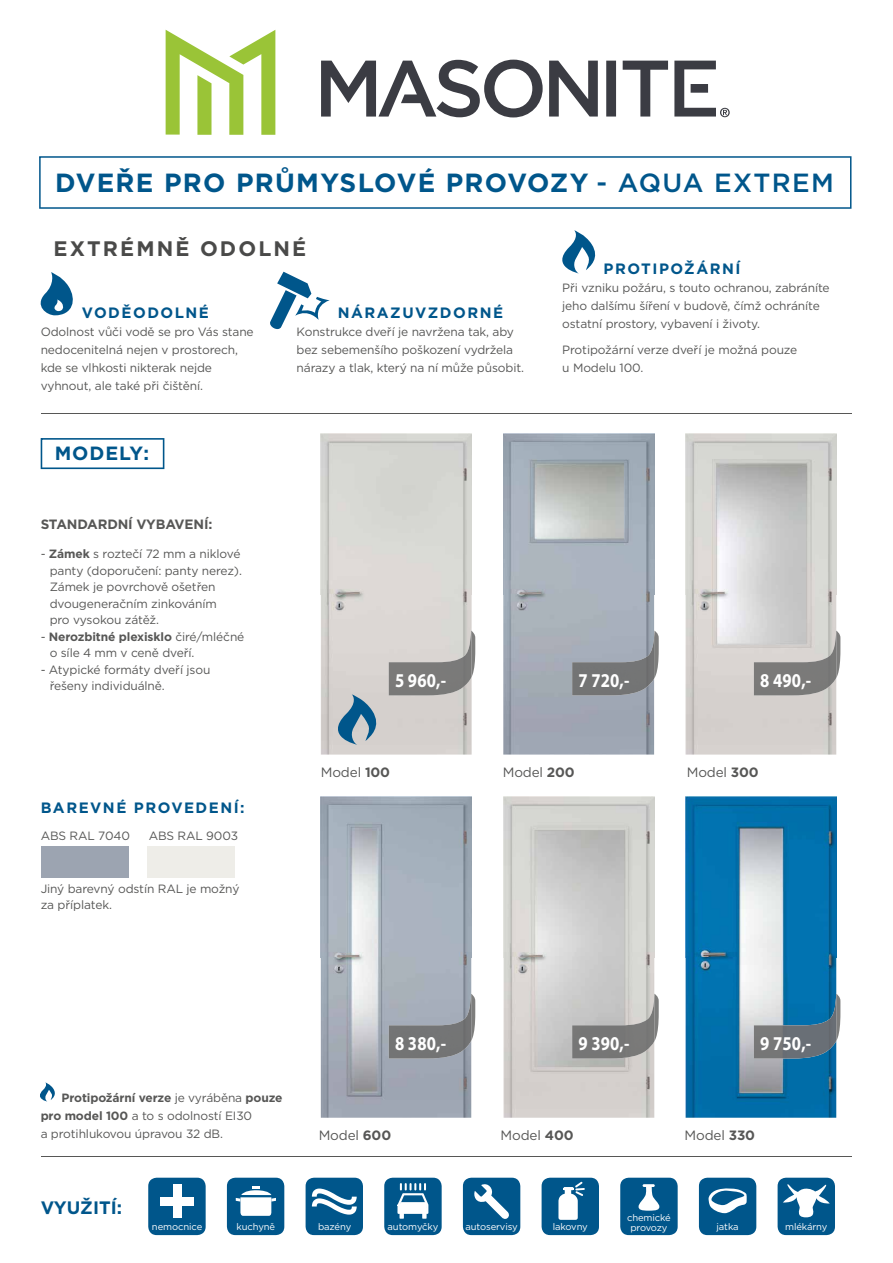
<style>
.page{position:relative;width:893px;height:1263px;background:#fff}
.page>*{position:absolute;margin:0;border:0;box-sizing:border-box;transform-origin:0 0}
.t1{font:700 26.25px "Gotham";letter-spacing:.05em;color:#00568b}
.t2{font:700 21px "Gotham";letter-spacing:.1em;color:#4a4a49}
.t3{font:700 19.65px "Myriad Pro";letter-spacing:.01em;color:#fff;scale:.85 1}
.t4{font:700 19.2px "Gotham";letter-spacing:.05em;color:#00568b}
.t5{font:700 18px "Gotham";color:#00568b}
.t6{font:700 15px "Gotham";letter-spacing:.1em;color:#00568b}
.t7{font:13.5px "Gotham";letter-spacing:-.01em;color:#575756}
.t8{font:700 13.5px "Gotham";letter-spacing:-.01em;color:#575756}
.t9{font:12px/18px "Gotham";letter-spacing:-.01em;color:#575756}
.t10{font:9.45px/10.1px "Gotham";letter-spacing:-.01em;color:#fff;text-align:center}
.s1{font-weight:500}
.s2{font-weight:700}
</style>
<div class="page">
<svg style="left:562px;top:230px;width:34px;height:43px"></svg>
<svg style="left:40px;top:272px;width:33px;height:43px"></svg>
<hr style="left:41px;top:413px;width:810px;height:1px;background:#575756">
<svg style="left:41px;top:438px;width:123px;height:31px"></svg>
<div style="left:41px;top:846px;width:88px;height:31px;background:#9ca4b1"></div>
<div style="left:147px;top:846px;width:88px;height:31px;background:#eeede8"></div>
<img style="left:321px;top:433px;width:151px;height:322px">
<img style="left:503px;top:433px;width:151px;height:322px">
<img style="left:685px;top:433px;width:151px;height:322px">
<svg style="left:323px;top:694px;width:59px;height:51px;background:#96abb8"></svg>
<img style="left:321px;top:796px;width:150px;height:322px">
<img style="left:503px;top:796px;width:151px;height:322px">
<img style="left:685px;top:796px;width:151px;height:322px">
<svg style="left:40px;top:1082px;width:15px;height:19px"></svg>
<svg style="left:270px;top:272px;width:60px;height:58px"></svg>
<svg style="left:166px;top:30px;width:109px;height:105px"></svg>
<svg style="left:321px;top:60px;width:409px;height:57px"></svg>
<svg style="left:39px;top:156px;width:812px;height:53px"></svg>
<hr style="left:41px;top:1156px;width:810px;height:1px;background:#575756">
<div style="left:148px;top:1178px;width:58px;height:57px;background:#00568b;border-radius:9px"></div>
<div style="left:160px;top:1197px;width:34px;height:8px;background:#fff"></div>
<div style="left:173px;top:1184px;width:8px;height:34px;background:#fff"></div>
<div style="left:227px;top:1178px;width:57px;height:57px;background:#00568b;border-radius:9px"></div>
<svg style="left:236px;top:1186px;width:40px;height:30px"></svg>
<div style="left:306px;top:1178px;width:57px;height:57px;background:#00568b;border-radius:9px"></div>
<svg style="left:312px;top:1188px;width:45px;height:26px"></svg>
<div style="left:463px;top:1178px;width:57px;height:57px;background:#00568b;border-radius:9px"></div>
<svg style="left:474px;top:1184px;width:35px;height:35px"></svg>
<div style="left:384px;top:1178px;width:58px;height:57px;background:#00568b;border-radius:9px"></div>
<svg style="left:397px;top:1183px;width:31px;height:36px"></svg>
<div style="left:542px;top:1178px;width:57px;height:57px;background:#00568b;border-radius:9px"></div>
<svg style="left:558px;top:1182px;width:27px;height:38px"></svg>
<div style="left:620px;top:1178px;width:58px;height:57px;background:#00568b;border-radius:9px"></div>
<svg style="left:639px;top:1184px;width:20px;height:27px"></svg>
<div style="left:699px;top:1178px;width:57px;height:57px;background:#00568b;border-radius:9px"></div>
<svg style="left:709px;top:1188px;width:38px;height:25px"></svg>
<div style="left:778px;top:1178px;width:57px;height:57px;background:#00568b;border-radius:9px"></div>
<svg style="left:783px;top:1184px;width:47px;height:33px"></svg>
<svg style="left:471px;top:994px;width:4px;height:47px"></svg>
<img style="left:389px;top:994px;width:82px;height:64px">
<svg style="left:654px;top:994px;width:5px;height:47px"></svg>
<img style="left:572px;top:998px;width:82px;height:60px">
<svg style="left:836px;top:994px;width:4px;height:47px"></svg>
<img style="left:754px;top:994px;width:82px;height:64px">
<svg style="left:472px;top:631px;width:3px;height:45px"></svg>
<img style="left:389px;top:631px;width:83px;height:64px">
<svg style="left:654px;top:631px;width:5px;height:48px"></svg>
<img style="left:572px;top:637px;width:82px;height:58px">
<svg style="left:836px;top:631px;width:4px;height:47px"></svg>
<img style="left:754px;top:631px;width:82px;height:64px">
<h1 class="t1" style="left:55px;top:166px;width:780px">DVEŘE PRO PRŮMYSLOVÉ PROVOZY <span class="s1">- AQUA EXTREM</span></h1>
<h2 class="t2" style="left:54px;top:234px;width:254px">EXTRÉMNĚ ODOLNÉ</h2>
<p class="t6" style="left:82px;top:302px;width:129px">VODĚODOLNÉ</p>
<p class="t9" style="left:41px;top:322px;width:215px">Odolnost vůči vodě se pro Vás stane nedocenitelná nejen v prostorech, kde se vlhkosti nikterak nejde vyhnout, ale také při čištění.</p>
<h3 class="t4" style="left:55px;top:440px;width:96px">MODELY:</h3>
<p class="t8" style="left:41px;top:515px;width:173px">STANDARDNÍ VYBAVENÍ:</p>
<p class="t6" style="left:338px;top:302px;width:167px">NÁRAZUVZDORNÉ</p>
<p class="t9" style="left:297px;top:322px;width:229px">Konstrukce dveří je navržena tak, aby bez sebemenšího poškození vydržela nárazy a tlak, který na ní může působit.</p>
<p class="t6" style="left:604px;top:259px;width:138px">PROTIPOŽÁRNÍ</p>
<p class="t9" style="left:562px;top:279px;width:269px">Při vzniku požáru, s touto ochranou, zabráníte jeho dalšímu šíření v budově, čímž ochráníte ostatní prostory, vybavení i životy.</p>
<p class="t9" style="left:562px;top:340px;width:237px">Protipožární verze dveří je možná pouze u Modelu 100.</p>
<p class="t9" style="left:50px;top:545px;width:194px;line-height:16.5px;text-indent:-9px">- <span class="s2">Zámek</span> s roztečí 72 mm a niklové panty (doporučení: panty nerez).<br>Zámek je povrchově ošetřen dvougeneračním zinkováním<br>pro vysokou zátěž.</p>
<p class="t9" style="left:50px;top:628px;width:196px;line-height:16.5px;text-indent:-9px">- <span class="s2">Nerozbitné plexisklo</span> čiré/mléčné o síle 4 mm v ceně dveří.</p>
<p class="t9" style="left:50px;top:661px;width:162px;line-height:16.5px;text-indent:-9px">- Atypické formáty dveří jsou řešeny individuálně.</p>
<p class="t6" style="left:41px;top:798px;width:206px">BAREVNÉ PROVEDENÍ:</p>
<p class="t9" style="left:41px;top:827px;width:91px">ABS RAL 7040</p>
<p class="t9" style="left:149px;top:827px;width:91px">ABS RAL 9003</p>
<p class="t9" style="left:41px;top:880px;width:200px;line-height:16.5px">Jiný barevný odstín RAL je možný za příplatek.</p>
<h3 class="t3" style="left:395px;top:667px;width:62px">5 960,-</h3>
<h3 class="t3" style="left:578px;top:667px;width:62px">7 720,-</h3>
<h3 class="t3" style="left:760px;top:667px;width:62px">8 490,-</h3>
<p class="t7" style="left:321px;top:763px;width:71px">Model <span class="s2">100</span></p>
<p class="t7" style="left:503px;top:763px;width:74px">Model <span class="s2">200</span></p>
<p class="t7" style="left:687px;top:763px;width:74px">Model <span class="s2">300</span></p>
<p class="t9" style="left:41px;top:1088px;width:243px;text-indent:21px"><span class="s2">Protipožární verze</span> je vyráběna <span class="s2">pouze pro model 100</span> a to s odolností EI30<br>a protihlukovou úpravou 32 dB.</p>
<h3 class="t3" style="left:395px;top:1030px;width:62px">8 380,-</h3>
<h3 class="t3" style="left:578px;top:1030px;width:62px">9 390,-</h3>
<h3 class="t3" style="left:760px;top:1030px;width:62px">9 750,-</h3>
<p class="t7" style="left:319px;top:1126px;width:74px">Model <span class="s2">600</span></p>
<p class="t7" style="left:501px;top:1126px;width:74px">Model <span class="s2">400</span></p>
<p class="t7" style="left:685px;top:1126px;width:72px">Model <span class="s2">330</span></p>
<h3 class="t5" style="left:41px;top:1196px;width:83px">VYUŽITÍ:</h3>
<p class="t10" style="left:152px;top:1221px;width:52px">nemocnice</p>
<p class="t10" style="left:237px;top:1221px;width:40px">kuchyně</p>
<p class="t10" style="left:318px;top:1221px;width:35px">bazény</p>
<p class="t10" style="left:388px;top:1221px;width:52px">automyčky</p>
<p class="t10" style="left:465px;top:1221px;width:54px">autoservisy</p>
<p class="t10" style="left:553px;top:1221px;width:37px">lakovny</p>
<p class="t10" style="left:627px;top:1212px;width:45px">chemické provozy</p>
<p class="t10" style="left:717px;top:1221px;width:24px">jatka</p>
<p class="t10" style="left:785px;top:1221px;width:44px">mlékárny</p>
</div>
